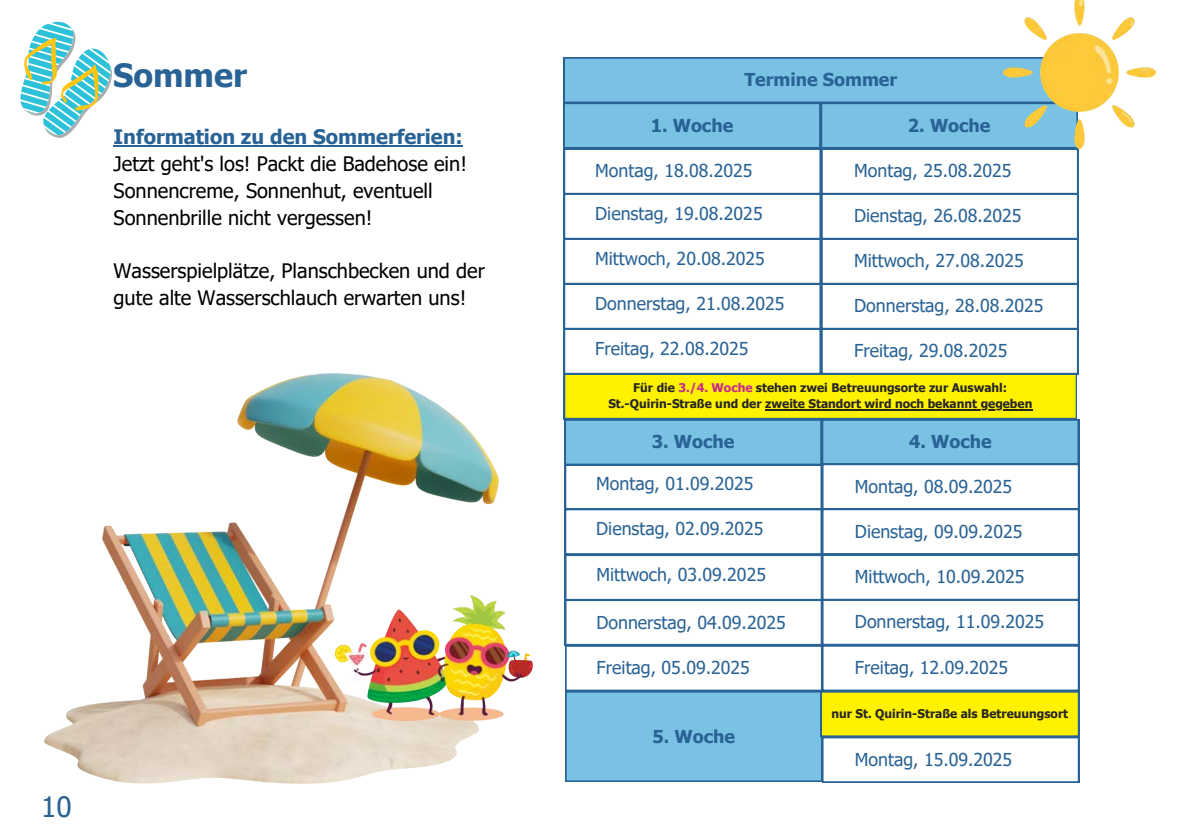
<style>
.page{position:relative;width:1191px;height:839px;background:#fff}
.page>*{position:absolute;margin:0;border:0;box-sizing:border-box;transform-origin:0 0}
.t1{font:700 32px "Tahoma";color:#296395}
.t2{font:28px "Tahoma";color:#296395}
.t3{font:20px/27px "Tahoma";color:#000}
.t4{font:17.8px "Tahoma";color:#296395}
.t5{font:700 17.8px "Tahoma";color:#296395}
.t6{font:700 12px "Tahoma";color:#272525}
.s1{font-weight:700;color:#296395}
.s2{color:#c7288d}
</style>
<div class="page">
<svg style="left:563px;top:57px;width:516px;height:725px"></svg>
<img style="left:44px;top:373px;width:454px;height:410px">
<img style="left:1004px;top:0;width:151px;height:148px">
<img style="left:336px;top:595px;width:196px;height:125px">
<svg style="left:20px;top:21px;width:92px;height:117px"></svg>
<hr style="left:114px;top:145px;width:349px;height:1px;background:#296395">
<hr style="left:765px;top:409px;width:268px;height:1px;background:#272525">
<p class="t1" style="left:113px;top:55px;width:135px">Sommer</p>
<p class="t3" style="left:114px;top:122px;width:355px"><span class="s1">Information zu den Sommerferien:<br></span>Jetzt geht's los! Packt die Badehose ein!<br>Sonnencreme, Sonnenhut, eventuell Sonnenbrille nicht vergessen!</p>
<p class="t3" style="left:114px;top:256px;width:373px">Wasserspielplätze, Planschbecken und der gute alte Wasserschlauch erwarten uns!</p>
<h4 class="t2" style="left:41px;top:789px;width:32px">10</h4>
<h3 class="t5" style="left:744px;top:68px;width:154px">Termine Sommer</h3>
<p class="t5" style="left:651px;top:114px;width:84px">1. Woche</p>
<h3 class="t5" style="left:908px;top:114px;width:84px">2. Woche</h3>
<h3 class="t4" style="left:595px;top:160px;width:159px">Montag, 18.08.2025</h3>
<h4 class="t4" style="left:854px;top:160px;width:159px">Montag, 25.08.2025</h4>
<h4 class="t4" style="left:595px;top:202px;width:169px">Dienstag, 19.08.2025</h4>
<h4 class="t4" style="left:854px;top:205px;width:169px">Dienstag, 26.08.2025</h4>
<h4 class="t4" style="left:595px;top:247px;width:171px">Mittwoch, 20.08.2025</h4>
<h4 class="t4" style="left:854px;top:250px;width:171px">Mittwoch, 27.08.2025</h4>
<h4 class="t4" style="left:595px;top:292px;width:191px">Donnerstag, 21.08.2025</h4>
<h4 class="t4" style="left:854px;top:294px;width:191px">Donnerstag, 28.08.2025</h4>
<h4 class="t4" style="left:595px;top:337px;width:155px">Freitag, 22.08.2025</h4>
<h4 class="t4" style="left:854px;top:339px;width:155px">Freitag, 29.08.2025</h4>
<h4 class="t6" style="left:633px;top:380px;width:375px">Für die <span class="s2">3./4. Woche</span> stehen zwei Betreuungsorte zur Auswahl:</h4>
<p class="t6" style="left:608px;top:396px;width:426px">St.-Quirin-Straße und der zweite Standort wird noch bekannt gegeben</p>
<h3 class="t5" style="left:652px;top:430px;width:84px">3. Woche</h3>
<h4 class="t5" style="left:909px;top:430px;width:84px">4. Woche</h4>
<h3 class="t4" style="left:596px;top:472px;width:159px">Montag, 01.09.2025</h3>
<h4 class="t4" style="left:596px;top:517px;width:169px">Dienstag, 02.09.2025</h4>
<h4 class="t4" style="left:596px;top:563px;width:171px">Mittwoch, 03.09.2025</h4>
<h4 class="t4" style="left:596px;top:610px;width:191px">Donnerstag, 04.09.2025</h4>
<h4 class="t4" style="left:597px;top:656px;width:155px">Freitag, 05.09.2025</h4>
<p class="t5" style="left:653px;top:724px;width:84px">5. Woche</p>
<h4 class="t4" style="left:855px;top:475px;width:159px">Montag, 08.09.2025</h4>
<h4 class="t4" style="left:855px;top:520px;width:169px">Dienstag, 09.09.2025</h4>
<h4 class="t4" style="left:855px;top:565px;width:171px">Mittwoch, 10.09.2025</h4>
<h4 class="t4" style="left:855px;top:610px;width:191px">Donnerstag, 11.09.2025</h4>
<h4 class="t4" style="left:855px;top:656px;width:155px">Freitag, 12.09.2025</h4>
<h3 class="t6" style="left:831px;top:706px;width:238px">nur St. Quirin-Straße als Betreuungsort</h3>
<p class="t4" style="left:855px;top:748px;width:159px">Montag, 15.09.2025</p>
</div>
